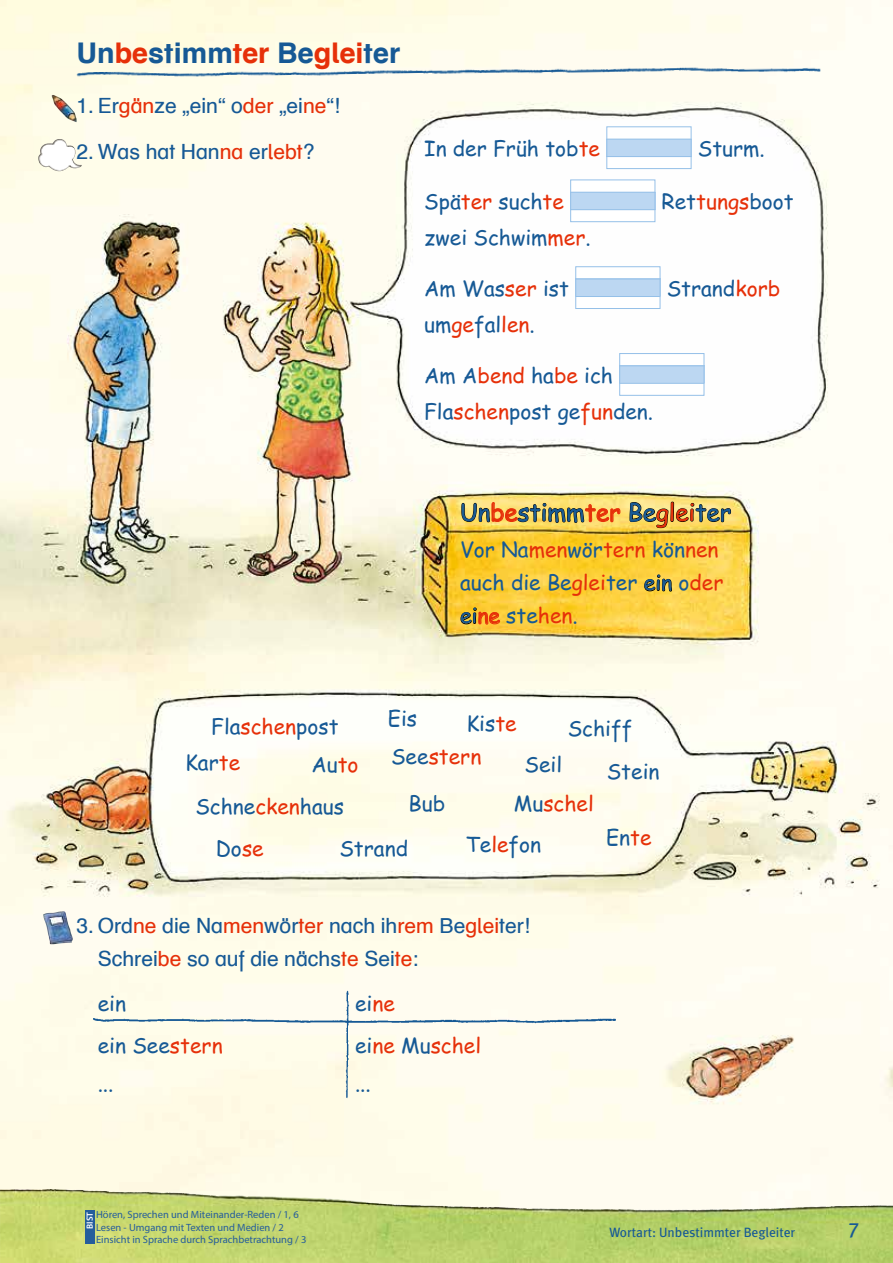
<style>
.page{position:relative;width:893px;height:1263px;background:#fff}
.page>*{position:absolute;margin:0;border:0;box-sizing:border-box;transform-origin:0 0}
.t1{font:28.5px "Schulbuch Nord OE Bold";color:#165995}
.t2{font:24px "Comic Sans MSOE";color:#165995}
.t3{font:21px/33px "Comic Sans MSOE";color:#165995}
.t4{font:21px/33px "Schulbuch Nord OE Roman";color:#165995}
.t5{font:21px "Comic Sans MSOE";color:#e63009}
.t6{font:21px "Meta Book Expert";color:#165995}
.t7{font:13.5px "Meta";color:#165995}
.t8{font:10.5px/12.6px "Myriad Pro";color:#255d9c}
.t9{font:600 9px "Myriad Pro";color:#fff}
.s1{color:#e63009}
.s2{color:#165995}
</style>
<div class="page">
<img style="left:0;top:0;width:893px;height:1189px">
<img style="left:0;top:1189px;width:893px;height:74px">
<div style="left:85px;top:1210px;width:9px;height:33px;background:#255d9c"></div>
<img style="left:43px;top:911px;width:30px;height:34px">
<svg style="left:461px;top:502px;width:159px;height:21px;background:#d4ad57"></svg>
<svg style="left:630px;top:502px;width:101px;height:26px;background:#c4ae5b"></svg>
<svg style="left:644px;top:574px;width:28px;height:18px"></svg>
<svg style="left:461px;top:607px;width:39px;height:18px"></svg>
<img style="left:77px;top:62px;width:744px;height:20px">
<img style="left:51px;top:95px;width:26px;height:27px">
<img style="left:38px;top:139px;width:44px;height:32px">
<img style="left:94px;top:982px;width:522px;height:129px">
<div style="left:606px;top:126px;width:85px;height:43px;background:#fff"></div>
<div style="left:606px;top:139px;width:85px;height:17px;background:#bcd7f2"></div>
<hr style="left:606px;top:139px;width:85px;height:1px;background:#95c0e8">
<hr style="left:606px;top:156px;width:85px;height:1px;background:#95c0e8">
<div style="left:606px;top:126px;width:85px;height:43px;border:1px solid #95c0e8"></div>
<div style="left:570px;top:180px;width:85px;height:42px;background:#fff"></div>
<div style="left:570px;top:192px;width:85px;height:17px;background:#bcd7f2"></div>
<hr style="left:570px;top:192px;width:85px;height:1px;background:#95c0e8">
<hr style="left:570px;top:209px;width:85px;height:1px;background:#95c0e8">
<div style="left:570px;top:180px;width:85px;height:42px;border:1px solid #95c0e8"></div>
<div style="left:575px;top:266px;width:85px;height:43px;background:#fff"></div>
<div style="left:575px;top:279px;width:85px;height:17px;background:#bcd7f2"></div>
<hr style="left:575px;top:279px;width:85px;height:1px;background:#95c0e8">
<hr style="left:575px;top:296px;width:85px;height:1px;background:#95c0e8">
<div style="left:575px;top:266px;width:85px;height:43px;border:1px solid #95c0e8"></div>
<div style="left:619px;top:353px;width:85px;height:43px;background:#fff"></div>
<div style="left:619px;top:366px;width:85px;height:17px;background:#bcd7f2"></div>
<hr style="left:619px;top:365px;width:85px;height:1px;background:#95c0e8">
<hr style="left:619px;top:383px;width:85px;height:1px;background:#95c0e8">
<div style="left:619px;top:353px;width:85px;height:43px;border:1px solid #95c0e8"></div>
<h1 class="t1" style="left:77px;top:35px;width:325px">Un<span class="s1">be</span>stimm<span class="s1">ter</span> Be<span class="s1">glei</span>ter</h1>
<p class="t4" style="left:77px;top:89px;width:265px">1. Er<span class="s1">gän</span>ze „ein“ o<span class="s1">der</span> „ei<span class="s1">ne</span>“!</p>
<p class="t4" style="left:77px;top:134px;width:240px">2. Was hat Han<span class="s1">na</span> er<span class="s1">lebt</span>?</p>
<p class="t3" style="left:424px;top:131px;width:177px">In der Früh tob<span class="s1">te</span></p>
<p class="t3" style="left:698px;top:131px;width:68px">Sturm.</p>
<p class="t3" style="left:424px;top:185px;width:141px">Spä<span class="s1">ter</span> such<span class="s1">te</span></p>
<p class="t3" style="left:662px;top:185px;width:134px">Ret<span class="s1">tungs</span>boot</p>
<p class="t3" style="left:424px;top:220px;width:168px">zwei Schwim<span class="s1">mer</span>.</p>
<p class="t3" style="left:424px;top:271px;width:146px">Am Was<span class="s1">ser</span> ist</p>
<p class="t3" style="left:667px;top:271px;width:115px">Strand<span class="s1">korb</span></p>
<p class="t3" style="left:424px;top:307px;width:112px">um<span class="s1">ge</span>fal<span class="s1">len</span>.</p>
<p class="t3" style="left:424px;top:357px;width:230px;line-height:35.8px">Am A<span class="s1">bend</span> ha<span class="s1">be</span> ich<br>Fla<span class="s1">schen</span>post ge<span class="s1">fun</span>den.</p>
<p class="t2" style="left:460px;top:494px;width:273px">Un<span class="s1">be</span>stimm<span class="s1">ter</span> Be<span class="s1">glei</span>ter</p>
<p class="t3" style="left:460px;top:533px;width:265px">Vor Na<span class="s1">men</span>wör<span class="s1">tern</span> kön<span class="s1">nen </span>auch die Be<span class="s1">glei</span>ter ein o<span class="s1">der </span>ei<span class="s1">ne</span> ste<span class="s1">hen</span>.</p>
<p class="t3" style="left:388px;top:701px;width:31px">Eis</p>
<p class="t3" style="left:185px;top:707px;width:155px;line-height:36.9px;text-indent:26px">Fla<span class="s1">schen</span>post<br>Kar<span class="s1">te</span></p>
<p class="t3" style="left:466px;top:706px;width:52px">Kis<span class="s1">te</span></p>
<p class="t5" style="left:391px;top:741px;width:92px"><span class="s2">See</span>stern</p>
<p class="t3" style="left:311px;top:747px;width:49px">Au<span class="s1">to</span></p>
<p class="t3" style="left:525px;top:747px;width:39px">Seil</p>
<p class="t3" style="left:568px;top:712px;width:66px">Schiff</p>
<p class="t3" style="left:607px;top:755px;width:54px">Stein</p>
<p class="t3" style="left:409px;top:786px;width:38px">Bub</p>
<p class="t3" style="left:216px;top:785px;width:130px;line-height:41.7px;text-indent:-20px">Schne<span class="s1">cken</span>haus<br>Do<span class="s1">se</span></p>
<p class="t3" style="left:339px;top:831px;width:70px">Strand</p>
<p class="t5" style="left:514px;top:788px;width:81px"><span class="s2">Mu</span>schel</p>
<p class="t3" style="left:466px;top:827px;width:77px">Te<span class="s1">le</span>fon</p>
<p class="t3" style="left:606px;top:820px;width:47px">En<span class="s1">te</span></p>
<p class="t4" style="left:98px;top:909px;width:434px;text-indent:-21px">3. Ord<span class="s1">ne</span> die Na<span class="s1">men</span>wör<span class="s1">ter</span> nach ih<span class="s1">rem</span> Be<span class="s1">glei</span>ter!<br>Schrei<span class="s1">be</span> so auf die nächs<span class="s1">te</span> Sei<span class="s1">te</span>:</p>
<p class="t3" style="left:98px;top:986px;width:30px">ein</p>
<p class="t3" style="left:355px;top:986px;width:41px">ei<span class="s1">ne</span></p>
<p class="t3" style="left:98px;top:1026px;width:126px;line-height:37.2px">ein See<span class="s1">stern </span>...</p>
<p class="t3" style="left:355px;top:1026px;width:128px;line-height:37.2px">ei<span class="s1">ne</span> Mu<span class="s1">schel </span>...</p>
<p class="t9" style="left:84px;top:1229px;width:18px;rotate:-90deg">BIST</p>
<p class="t8" style="left:96px;top:1208px;width:212px">Hören, Sprechen und Miteinander-Reden / 1, 6<br>Lesen - Umgang mit Texten und Medien / 2<br>Einsicht in Sprache durch Sprachbetrachtung / 3</p>
<p class="t7" style="left:609px;top:1224px;width:187px">Wortart: Unbestimmter Begleiter</p>
<p class="t6" style="left:848px;top:1217px;width:12px">7</p>
</div>
